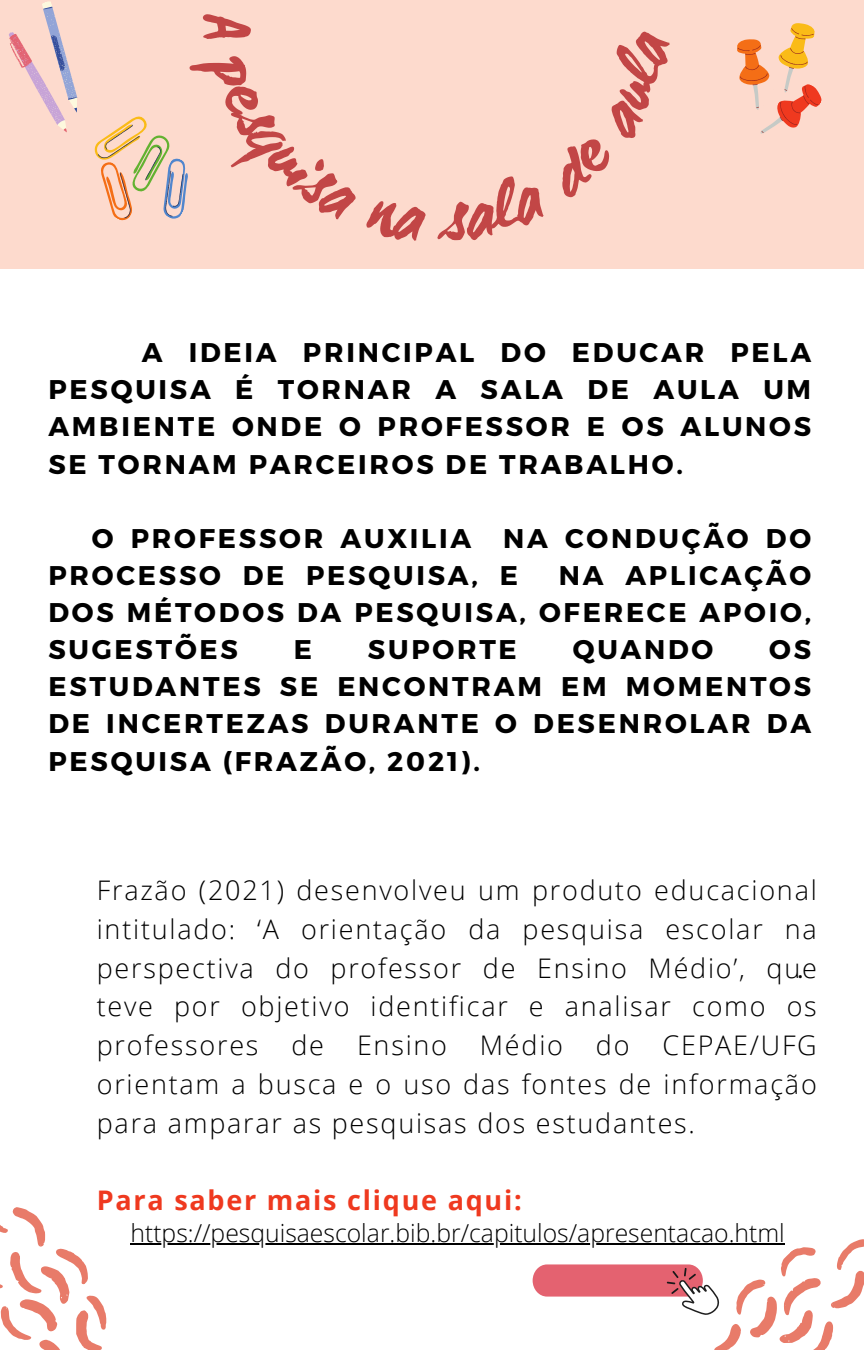
<style>
.page{position:relative;width:864px;height:1350px;background:#fff}
.page>*{position:absolute;margin:0;border:0;box-sizing:border-box;transform-origin:0 0}
.t1{font:700 27px/37.1px "Montserrat";letter-spacing:.105em;color:#000;text-align:justify}
.t2{font:300 27px/38.7px "Open Sans";letter-spacing:.065em;color:#000;text-align:justify}
.t3{font:700 27px "Open Sans";letter-spacing:.065em;color:#ef391f}
.t4{font:300 24.75px "Open Sans";color:#000}
.t5{font:23.85px "Montserrat";color:#000}
</style>
<div class="page">
<svg style="left:0;top:1207px;width:107px;height:143px"></svg>
<div style="left:0;top:0;width:864px;height:268px;background:#fddacd"></div>
<svg style="left:737px;top:23px;width:85px;height:111px"></svg>
<div style="left:533px;top:1264px;width:170px;height:33px;background:#e46270;border-radius:15px"></div>
<svg style="left:667px;top:1239px;width:197px;height:111px"></svg>
<hr style="left:131px;top:1243px;width:654px;height:2px;background:#000">
<svg style="left:9px;top:1px;width:179px;height:220px"></svg>
<p class="t1" style="left:48px;top:333px;width:764px;text-indent:93px">A IDEIA PRINCIPAL DO EDUCAR PELA PESQUISA É TORNAR A SALA DE AULA UM AMBIENTE ONDE O PROFESSOR E OS ALUNOS SE TORNAM PARCEIROS DE TRABALHO.</p>
<h1 class="t1" style="left:48px;top:518px;width:764px;text-indent:43px">O PROFESSOR AUXILIA NA CONDUÇÃO DO<br>PROCESSO DE PESQUISA, E</h1>
<h1 class="t1" style="left:48px;top:555px;width:764px;text-indent:510px">NA APLICAÇÃO DOS MÉTODOS DA PESQUISA, OFERECE APOIO, SUGESTÕES</h1>
<h1 class="t1" style="left:48px;top:630px;width:764px;text-indent:721px">OS ESTUDANTES SE ENCONTRAM EM MOMENTOS DE INCERTEZAS DURANTE O DESENROLAR DA PESQUISA (FRAZÃO, 2021).</h1>
<h1 class="t1" style="left:294px;top:630px;width:20px">E</h1>
<h1 class="t1" style="left:368px;top:630px;width:150px">SUPORTE</h1>
<h1 class="t1" style="left:573px;top:630px;width:142px">QUANDO</h1>
<p class="t2" style="left:97px;top:870px;width:722px">Frazão (2021) desenvolveu um produto educacional intitulado: ‘A orientação da pesquisa escolar na perspectiva do professor de Ensino Médio’, que teve por objetivo identificar e analisar como os professores de Ensino Médio do CEPAE/UFG orientam a busca e o uso das fontes de informação para amparar as pesquisas dos estudantes.</p>
<p class="t5" style="left:798px;top:954px;width:7px">.</p>
<p class="t3" style="left:97px;top:1182px;width:426px">Para saber mais clique aqui:</p>
<p class="t4" style="left:131px;top:1215px;width:656px">https://pesquisaescolar.bib.br/capitulos/apresentacao.html</p>
</div>
